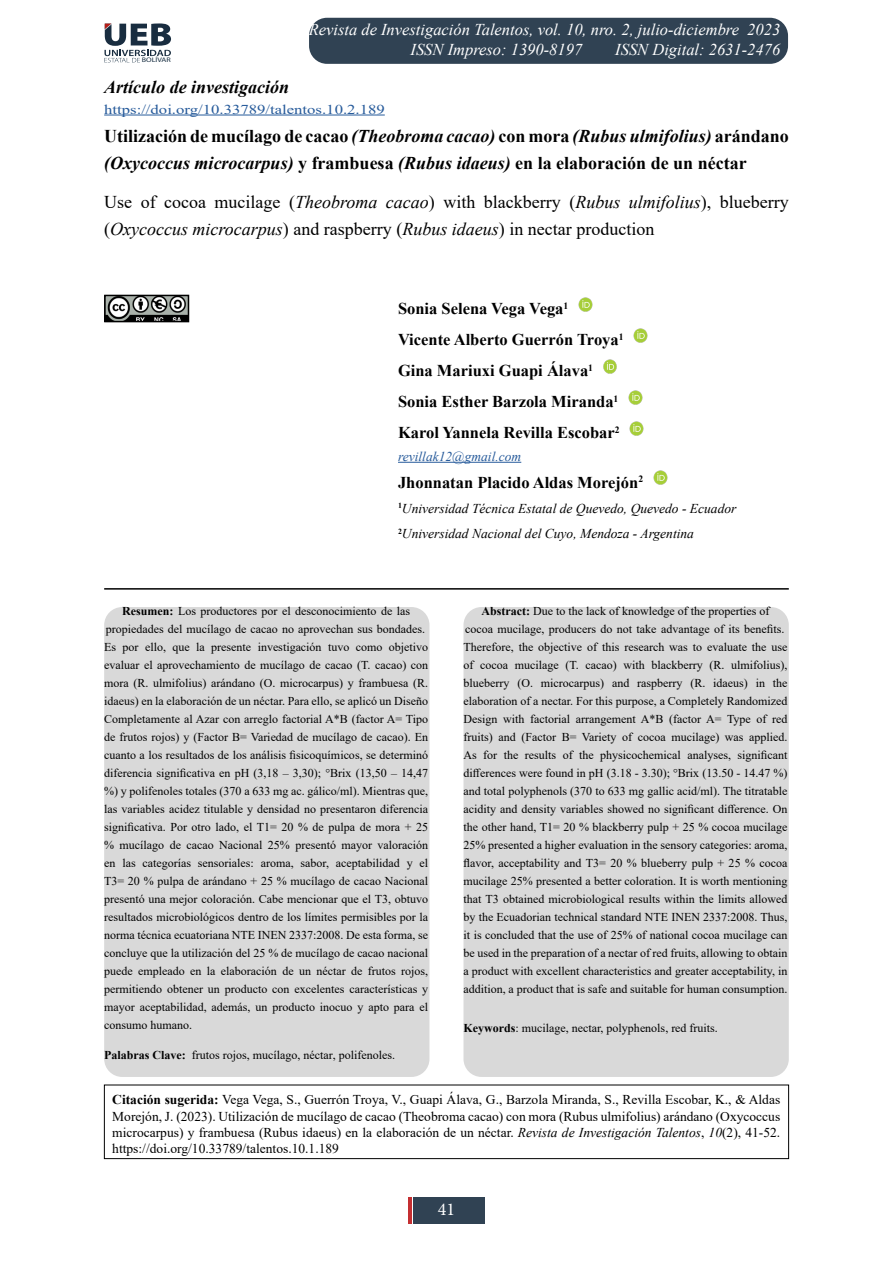
<style>
.page{position:relative;width:893px;height:1263px;background:#fff}
.page>*{position:absolute;margin:0;border:0;box-sizing:border-box;transform-origin:0 0}
.t1{font:700 18px/27px "Times New Roman";color:#000}
.t2{font:18px/27px "Times New Roman";color:#000}
.t3{font:italic 700 18px "Times New Roman";color:#000}
.t4{font:18px "Minion Pro";color:#fff}
.t5{font:700 16.5px/31px "Times New Roman";color:#000}
.t6{font:italic 16.5px/19.8px "Times New Roman";color:#fff}
.t7{font:13.5px/16.2px "Times New Roman";color:#000;text-align:justify}
.t8{font:italic 13.5px/25.2px "Times New Roman";color:#000}
.t9{font:13.5px "Times New Roman";color:#275b9b;scale:1.24 1}
.t10{font:italic 13.5px "Times New Roman";color:#275b9b}
.t11{font:12px/18px "Times New Roman";color:#000}
.t12{font:6.6px "Myriad Pro";color:#162d40;scale:1.22 1}
.s1{font-style:italic}
.s2{font-weight:700}
</style>
<div class="page">
<div style="left:309px;top:18px;width:479px;height:46px;background:#304253;border-radius:18px"></div>
<div style="left:414px;top:1197px;width:71px;height:27px;background:#304253"></div>
<svg style="left:104px;top:23px;width:67px;height:39px"></svg>
<hr style="left:408px;top:1197px;width:3px;height:27px;background:#be181a">
<img style="left:107px;top:298px;width:79px;height:21px">
<div style="left:104px;top:295px;width:85px;height:27px;border:2px solid #000"></div>
<hr style="left:398px;top:462px;width:123px;height:1px;background:#275b9b">
<img style="left:578px;top:297px;width:15px;height:15px">
<img style="left:633px;top:328px;width:15px;height:15px">
<img style="left:603px;top:359px;width:14px;height:15px">
<img style="left:628px;top:390px;width:15px;height:15px">
<img style="left:629px;top:421px;width:15px;height:15px">
<img style="left:653px;top:470px;width:15px;height:15px">
<hr style="left:104px;top:115px;width:281px;height:1px;background:#275b9b">
<div style="left:104px;top:1085px;width:685px;height:74px;border:1px solid #000"></div>
<hr style="left:104px;top:588px;width:685px;height:2px;background:#000">
<div style="left:104px;top:607px;width:325px;height:470px;background:#d9d9d9;border-radius:18px"></div>
<div style="left:463px;top:607px;width:326px;height:470px;background:#d9d9d9;border-radius:18px"></div>
<p class="t12" style="left:142px;top:56px;width:25px">BOLÍVAR</p>
<h1 class="t3" style="left:104px;top:74px;width:187px">Artículo de investigación</h1>
<h2 class="t6" style="left:411px;top:19px;width:371px;text-indent:-102px">Revista de Investigación Talentos, vol. 10, nro. 2, julio-diciembre 2023<br>ISSN Impreso: 1390-8197</h2>
<h2 class="t6" style="left:615px;top:39px;width:166px">ISSN Digital: 2631-2476</h2>
<p class="t9" style="left:104px;top:99px;width:228px">https://doi.org/10.33789/talentos.10.2.189</p>
<h1 class="t1" style="left:104px;top:122px;width:686px">Utilización de mucílago de cacao <span class="s1">(Theobroma cacao)</span> con mora <span class="s1">(Rubus ulmifolius)</span> arándano <span class="s1">(Oxycoccus microcarpus)</span> y frambuesa <span class="s1">(Rubus idaeus)</span> en la elaboración de un néctar</h1>
<h1 class="t2" style="left:104px;top:188px;width:686px">Use of cocoa mucilage (<span class="s1">Theobroma cacao</span>) with blackberry (<span class="s1">Rubus ulmifolius</span>), blueberry (<span class="s1">Oxycoccus microcarpus</span>) and raspberry (<span class="s1">Rubus idaeus</span>) in nectar production</h1>
<h2 class="t5" style="left:398px;top:293px;width:227px">Sonia Selena Vega Vega<sup>1<br></sup>Vicente Alberto Guerrón Troya<sup>1<br></sup>Gina Mariuxi Guapi Álava<sup>1<br></sup>Sonia Esther Barzola Miranda<sup>1<br></sup>Karol Yannela Revilla Escobar<sup>2</sup></h2>
<p class="t10" style="left:398px;top:447px;width:125px">revillak12@gmail.com</p>
<h2 class="t5" style="left:398px;top:466px;width:247px">Jhonnatan Placido Aldas Morejón<sup>2</sup></h2>
<p class="t8" style="left:398px;top:495px;width:340px"><sup>1</sup>Universidad Técnica Estatal de Quevedo, Quevedo - Ecuador<br><sup>2</sup>Universidad Nacional del Cuyo, Mendoza - Argentina</p>
<p class="t11" style="left:104px;top:602px;width:326px;text-indent:18px"><span class="s2">Resumen:</span> Los productores por el desconocimiento de las propiedades del mucílago de cacao no aprovechan sus bondades.<br>Es por ello, que la presente investigación tuvo como objetivo evaluar el aprovechamiento de mucílago de cacao (T. cacao) con mora (R. ulmifolius) arándano (O. microcarpus) y frambuesa (R. idaeus) en la elaboración de un néctar. Para ello, se aplicó un Diseño Completamente al Azar con arreglo factorial A*B (factor A= Tipo de frutos rojos) y (Factor B= Variedad de mucílago de cacao). En cuanto a los resultados de los análisis fisicoquímicos, se determinó diferencia significativa en pH (3,18 – 3,30); °Brix (13,50 – 14,47 %) y polifenoles totales (370 a 633 mg ac. gálico/ml). Mientras que, las variables acidez titulable y densidad no presentaron diferencia significativa. Por otro lado, el T1= 20 % de pulpa de mora + 25 % mucílago de cacao Nacional 25% presentó mayor valoración en las categorías sensoriales: aroma, sabor, aceptabilidad y el T3= 20 % pulpa de arándano + 25 % mucílago de cacao Nacional presentó una mejor coloración. Cabe mencionar que el T3, obtuvo resultados microbiológicos dentro de los límites permisibles por la norma técnica ecuatoriana NTE INEN 2337:2008. De esta forma, se concluye que la utilización del 25 % de mucílago de cacao nacional puede empleado en la elaboración de un néctar de frutos rojos, permitiendo obtener un producto con excelentes características y mayor aceptabilidad, además, un producto inocuo y apto para el consumo humano.</p>
<p class="t11" style="left:104px;top:1046px;width:292px"><span class="s2">Palabras Clave:</span> frutos rojos, mucílago, néctar, polifenoles.</p>
<p class="t11" style="left:463px;top:602px;width:326px;text-align:center"><span class="s2">Abstract:</span> Due to the lack of knowledge of the properties of<br>cocoa mucilage, producers do not take advantage of its benefits.<br>Therefore, the objective of this research was to evaluate the use of cocoa mucilage (T. cacao) with blackberry (R. ulmifolius), blueberry (O. microcarpus) and raspberry (R. idaeus) in the elaboration of a nectar. For this purpose, a Completely Randomized Design with factorial arrangement A*B (factor A= Type of red fruits) and (Factor B= Variety of cocoa mucilage) was applied.<br>As for the results of the physicochemical analyses, significant differences were found in pH (3.18 - 3.30); °Brix (13.50 - 14.47 %) and total polyphenols (370 to 633 mg gallic acid/ml). The titratable acidity and density variables showed no significant difference. On the other hand, T1= 20 % blackberry pulp + 25 % cocoa mucilage 25% presented a higher evaluation in the sensory categories: aroma, flavor, acceptability and T3= 20 % blueberry pulp + 25 % cocoa mucilage 25% presented a better coloration. It is worth mentioning that T3 obtained microbiological results within the limits allowed by the Ecuadorian technical standard NTE INEN 2337:2008. Thus, it is concluded that the use of 25% of national cocoa mucilage can be used in the preparation of a nectar of red fruits, allowing to obtain a product with excellent characteristics and greater acceptability, in addition, a product that is safe and suitable for human consumption.</p>
<p class="t11" style="left:463px;top:1019px;width:256px"><span class="s2">Keywords</span>: mucilage, nectar, polyphenols, red fruits.</p>
<p class="t7" style="left:112px;top:1091px;width:669px"><span class="s2">Citación sugerida:</span> Vega Vega, S., Guerrón Troya, V., Guapi Álava, G., Barzola Miranda, S., Revilla Escobar, K., &amp; Aldas Morejón, J. (2023). Utilización de mucílago de cacao (Theobroma cacao) con mora (Rubus ulmifolius) arándano (Oxycoccus microcarpus) y frambuesa (Rubus idaeus) en la elaboración de un néctar. <span class="s1">Revista de Investigación Talentos</span>, <span class="s1">10</span>(2), 41-52. https://doi.org/10.33789/talentos.10.1.189</p>
<h1 class="t4" style="left:438px;top:1197px;width:19px">41</h1>
</div>
